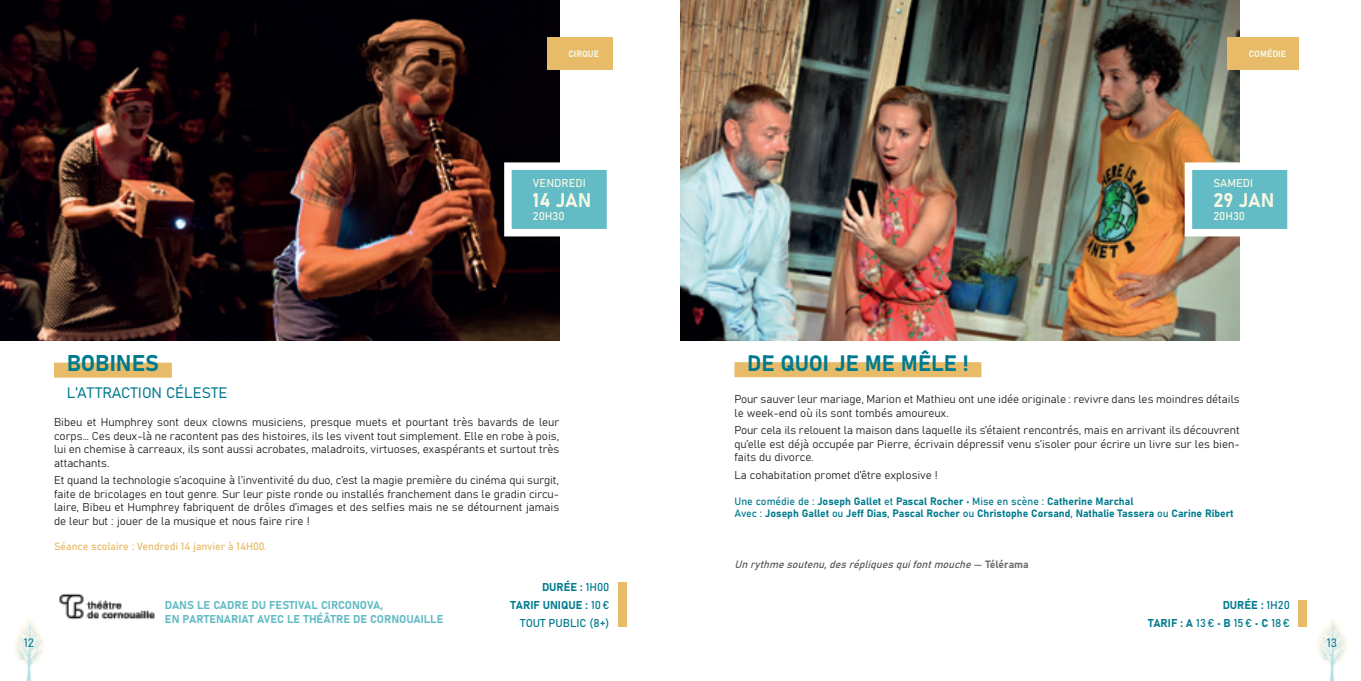
<style>
.page{position:relative;width:1361px;height:681px;background:#fff}
.page>*{position:absolute;margin:0;border:0;box-sizing:border-box;transform-origin:0 0}
.SPEC_-_titre{font:22.5px "Bahnschrift";color:#007b8e}
.SPEC_-_titre-2{font:21.9px "Bahnschrift";color:#007b8e}
.SPEC_-_date_heure{font:19.5px "Bahnschrift";color:#f6f7e3}
.SPEC_-_sous_titre{font:15px "Bahnschrift";color:#007b8e}
.t1{font:12px "Bahnschrift";color:#007b8e}
.SPEC_-_texte{font:11.25px/13.5px "Bahnschrift";color:#231f20;text-align:justify}
.SPEC_-_précision_eve{font:11.25px/13.5px "Bahnschrift";color:#62bbc5}
.SPEC_-_durée_tarifs{font:11.25px "Bahnschrift";color:#007b8e}
.SPEC_-_date_heure-2{font:11.25px "Bahnschrift";color:#f6f7e3}
.SPEC_-_artistes_et_a{font:10.5px/12.6px "Bahnschrift";color:#007b8e}
.SPEC_-_critiques{font:italic 10.5px "Bahnschrift";color:#57585a}
.SPEC_-_precision_sco{font:10.5px "Bahnschrift";color:#e8bb69}
.SPEC_-_genre{font:9px "Bahnschrift";letter-spacing:-.01em;color:#f6f7e3}
.s1{font-style:normal;color:#6c6d70}
</style>
<div class="page">
<img style="left:680px;top:0;width:559px;height:340px">
<div style="left:1227px;top:37px;width:71px;height:32px;background:#e8bb69"></div>
<svg style="left:1181px;top:159px;width:107px;height:81px"></svg>
<div style="left:734px;top:362px;width:247px;height:15px;background:#e8bb69"></div>
<div style="left:1298px;top:600px;width:9px;height:26px;background:#e8bb69"></div>
<img style="left:0;top:0;width:559px;height:340px">
<div style="left:547px;top:37px;width:66px;height:32px;background:#e8bb69"></div>
<svg style="left:500px;top:159px;width:107px;height:81px"></svg>
<div style="left:54px;top:362px;width:118px;height:15px;background:#e8bb69"></div>
<img style="left:59px;top:593px;width:96px;height:27px">
<div style="left:618px;top:582px;width:8px;height:44px;background:#e8bb69"></div>
<img style="left:1317px;top:619px;width:30px;height:61px">
<img style="left:14px;top:619px;width:30px;height:61px">
<p class="SPEC_-_genre" style="left:568px;top:47px;width:32px">CIRQUE</p>
<p class="SPEC_-_date_heure-2" style="left:533px;top:175px;width:54px">VENDREDI</p>
<p class="SPEC_-_date_heure" style="left:533px;top:185px;width:60px">14 JAN</p>
<p class="SPEC_-_date_heure-2" style="left:533px;top:208px;width:33px">20H30</p>
<p class="SPEC_-_titre" style="left:67px;top:346px;width:94px">BOBINES</p>
<p class="SPEC_-_sous_titre" style="left:67px;top:381px;width:162px">L’ATTRACTION CÉLESTE</p>
<p class="SPEC_-_texte" style="left:54px;top:414px;width:507px">Bibeu et Humphrey sont deux clowns musiciens, presque muets et pourtant très bavards de leur corps… Ces deux-là ne racontent pas des histoires, ils les vivent tout simplement. Elle en robe à pois, lui en chemise à carreaux, ils sont aussi acrobates, maladroits, virtuoses, exaspérants et surtout très attachants.</p>
<p class="SPEC_-_texte" style="left:54px;top:472px;width:507px">Et quand la technologie s’acoquine à l’inventivité du duo, c’est la magie première du cinéma qui surgit, faite de bricolages en tout genre. Sur leur piste ronde ou installés franchement dans le gradin circu&shy;laire, Bibeu et Humphrey fabriquent de drôles d’images et des selfies mais ne se détournent jamais de leur but : jouer de la musique et nous faire rire !</p>
<p class="SPEC_-_precision_sco" style="left:54px;top:538px;width:214px">Séance scolaire : Vendredi 14 janvier à 14H00.</p>
<p class="SPEC_-_précision_eve" style="left:165px;top:597px;width:280px">DANS LE CADRE DU FESTIVAL CIRCONOVA,<br>EN PARTENARIAT AVEC LE THÉÂTRE DE CORNOUAILLE</p>
<p class="SPEC_-_durée_tarifs" style="left:542px;top:578px;width:69px">DURÉE : 1H00</p>
<p class="SPEC_-_durée_tarifs" style="left:510px;top:596px;width:100px">TARIF UNIQUE : 10€</p>
<p class="SPEC_-_durée_tarifs" style="left:520px;top:614px;width:91px">TOUT PUBLIC (8+)</p>
<p class="SPEC_-_genre" style="left:1249px;top:47px;width:39px">COMÉDIE</p>
<p class="SPEC_-_date_heure-2" style="left:1213px;top:175px;width:41px">SAMEDI</p>
<p class="SPEC_-_date_heure" style="left:1213px;top:185px;width:62px">29 JAN</p>
<p class="SPEC_-_date_heure-2" style="left:1213px;top:208px;width:33px">20H30</p>
<p class="SPEC_-_titre-2" style="left:747px;top:346px;width:223px">DE QUOI JE ME MÊLE !</p>
<p class="SPEC_-_texte" style="left:734px;top:391px;width:507px">Pour sauver leur mariage, Marion et Mathieu ont une idée originale : revivre dans les moindres détails le week-end où ils sont tombés amoureux.</p>
<p class="SPEC_-_texte" style="left:734px;top:423px;width:507px">Pour cela ils relouent la maison dans laquelle ils s’étaient rencontrés, mais en arrivant ils découvrent qu’elle est déjà occupée par Pierre, écrivain dépressif venu s’isoler pour écrire un livre sur les bien&shy;faits du divorce.</p>
<p class="SPEC_-_texte" style="left:734px;top:467px;width:205px">La cohabitation promet d’être explosive !</p>
<p class="SPEC_-_artistes_et_a" style="left:734px;top:493px;width:501px">Une comédie de : Joseph Gallet et Pascal Rocher • Mise en scène : Catherine Marchal<br>Avec : Joseph Gallet ou Jeff Dias, Pascal Rocher ou Christophe Corsand, Nathalie Tassera ou Carine Ribert</p>
<p class="SPEC_-_critiques" style="left:734px;top:556px;width:296px">Unrythmesoutenu,desrépliquesquifontmouche<span class="s1">— Té l é r a m a</span></p>
<p class="SPEC_-_durée_tarifs" style="left:1222px;top:596px;width:69px">DURÉE : 1H20</p>
<p class="SPEC_-_durée_tarifs" style="left:1148px;top:614px;width:143px">TARIF : A 13€ • B 15€ • C 18€</p>
<p class="t1" style="left:24px;top:633px;width:12px">12</p>
<p class="t1" style="left:1326px;top:633px;width:12px">13</p>
</div>
